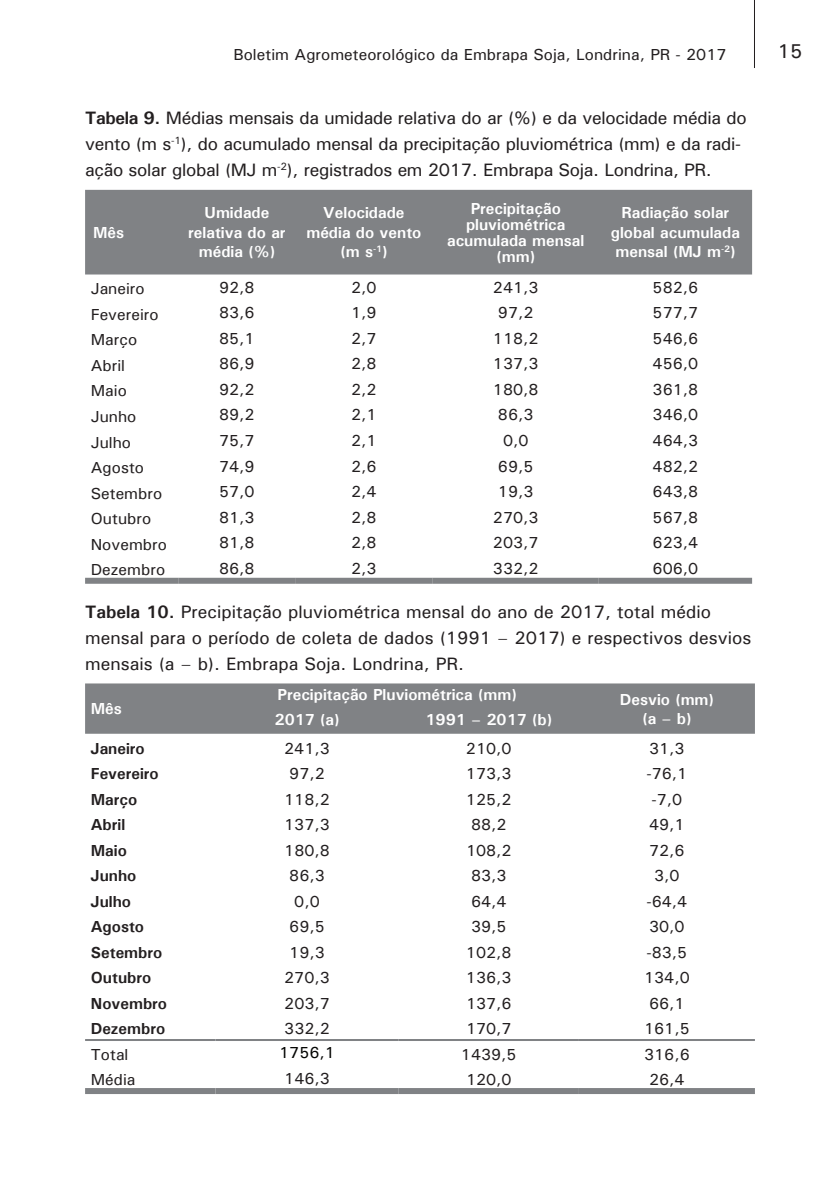
<style>
.page{position:relative;width:840px;height:1191px;background:#fff}
.page>*{position:absolute;margin:0;border:0;box-sizing:border-box;transform-origin:0 0}
.t1{font:20px "Univers";color:#231f20}
.t2{font:18px/26px "Univers";letter-spacing:-.02em;color:#231f20}
.t3{font:18px/26px "Univers";color:#231f20}
.t4{font:16px "Univers";color:#231f20}
.t5{font:700 16px/19.2px "Univers";color:#fff;text-align:center}
.t6{font:700 16px "Univers";color:#231f20}
.t7{font:16px "Univers";color:#040503}
.s1{font-weight:700}
</style>
<div class="page">
<hr style="left:753px;top:0;width:1px;height:68px;background:#231f20">
<div style="left:85px;top:190px;width:666px;height:84px;background:#808285"></div>
<div style="left:85px;top:578px;width:94px;height:6px;background:#808285"></div>
<div style="left:179px;top:578px;width:116px;height:6px;background:#808285"></div>
<div style="left:295px;top:578px;width:137px;height:6px;background:#808285"></div>
<div style="left:432px;top:578px;width:166px;height:6px;background:#808285"></div>
<div style="left:598px;top:578px;width:153px;height:6px;background:#808285"></div>
<div style="left:85px;top:683px;width:669px;height:50px;background:#808285"></div>
<div style="left:85px;top:1088px;width:130px;height:6px;background:#808285"></div>
<div style="left:215px;top:1088px;width:183px;height:6px;background:#808285"></div>
<div style="left:398px;top:1088px;width:180px;height:6px;background:#808285"></div>
<div style="left:578px;top:1088px;width:176px;height:6px;background:#808285"></div>
<hr style="left:85px;top:1039px;width:130px;height:2px;background:#808285">
<hr style="left:215px;top:1039px;width:183px;height:2px;background:#808285">
<hr style="left:398px;top:1039px;width:180px;height:2px;background:#808285">
<hr style="left:578px;top:1039px;width:176px;height:2px;background:#808285">
<p class="t4" style="left:233px;top:44px;width:494px">Boletim Agrometeorológico da Embrapa Soja, Londrina, PR - 2017</p>
<p class="t1" style="left:777px;top:38px;width:27px">15</p>
<p class="t2" style="left:85px;top:105px;width:662px"><span class="s1">Tabela 9.</span> Médias mensais da umidade relativa do ar (%) e da velocidade média do vento (m s<sup>-1</sup>), do acumulado mensal da precipitação pluviométrica (mm) e da radi&shy;ação solar global (MJ m<sup>-2</sup>), registrados em 2017. Embrapa Soja. Londrina, PR.</p>
<p class="t5" style="left:93px;top:222px;width:33px">Mês</p>
<p class="t5" style="left:188px;top:203px;width:99px">Umidade relativa do ar média (%)</p>
<p class="t5" style="left:306px;top:203px;width:116px">Velocidade média do vento (m s<sup>-1</sup>)</p>
<p class="t5" style="left:447px;top:200px;width:139px;line-height:16px">Precipitação pluviométrica acumulada mensal (mm)</p>
<p class="t5" style="left:610px;top:203px;width:130px">Radiação solar global acumulada mensal (MJ m<sup>-2</sup>)</p>
<p class="t4" style="left:91px;top:279px;width:55px">Janeiro</p>
<p class="t4" style="left:219px;top:277px;width:37px">92,8</p>
<p class="t4" style="left:351px;top:277px;width:27px">2,0</p>
<p class="t4" style="left:492px;top:277px;width:47px">241,3</p>
<p class="t4" style="left:652px;top:277px;width:47px">582,6</p>
<p class="t4" style="left:91px;top:304px;width:69px">Fevereiro</p>
<p class="t4" style="left:219px;top:303px;width:37px">83,6</p>
<p class="t4" style="left:351px;top:303px;width:27px">1,9</p>
<p class="t4" style="left:497px;top:303px;width:37px">97,2</p>
<p class="t4" style="left:652px;top:303px;width:47px">577,7</p>
<p class="t4" style="left:91px;top:330px;width:48px">Março</p>
<p class="t4" style="left:219px;top:328px;width:37px">85,1</p>
<p class="t4" style="left:351px;top:328px;width:27px">2,7</p>
<p class="t4" style="left:492px;top:328px;width:47px">118,2</p>
<p class="t4" style="left:652px;top:328px;width:47px">546,6</p>
<p class="t4" style="left:91px;top:355px;width:36px">Abril</p>
<p class="t4" style="left:219px;top:354px;width:37px">86,9</p>
<p class="t4" style="left:351px;top:354px;width:27px">2,8</p>
<p class="t4" style="left:492px;top:354px;width:47px">137,3</p>
<p class="t4" style="left:652px;top:354px;width:47px">456,0</p>
<p class="t4" style="left:91px;top:381px;width:38px">Maio</p>
<p class="t4" style="left:219px;top:379px;width:37px">92,2</p>
<p class="t4" style="left:351px;top:379px;width:27px">2,2</p>
<p class="t4" style="left:492px;top:379px;width:47px">180,8</p>
<p class="t4" style="left:652px;top:379px;width:47px">361,8</p>
<p class="t4" style="left:91px;top:406px;width:47px">Junho</p>
<p class="t4" style="left:219px;top:405px;width:37px">89,2</p>
<p class="t4" style="left:351px;top:405px;width:27px">2,1</p>
<p class="t4" style="left:497px;top:405px;width:37px">86,3</p>
<p class="t4" style="left:652px;top:405px;width:47px">346,0</p>
<p class="t4" style="left:91px;top:432px;width:42px">Julho</p>
<p class="t4" style="left:219px;top:430px;width:37px">75,7</p>
<p class="t4" style="left:351px;top:430px;width:27px">2,1</p>
<p class="t4" style="left:502px;top:430px;width:27px">0,0</p>
<p class="t4" style="left:652px;top:430px;width:47px">464,3</p>
<p class="t4" style="left:91px;top:457px;width:55px">Agosto</p>
<p class="t4" style="left:219px;top:456px;width:37px">74,9</p>
<p class="t4" style="left:351px;top:456px;width:27px">2,6</p>
<p class="t4" style="left:497px;top:456px;width:37px">69,5</p>
<p class="t4" style="left:652px;top:456px;width:47px">482,2</p>
<p class="t4" style="left:91px;top:483px;width:73px">Setembro</p>
<p class="t4" style="left:219px;top:481px;width:37px">57,0</p>
<p class="t4" style="left:351px;top:481px;width:27px">2,4</p>
<p class="t4" style="left:497px;top:481px;width:37px">19,3</p>
<p class="t4" style="left:652px;top:481px;width:47px">643,8</p>
<p class="t4" style="left:91px;top:508px;width:62px">Outubro</p>
<p class="t4" style="left:219px;top:507px;width:37px">81,3</p>
<p class="t4" style="left:351px;top:507px;width:27px">2,8</p>
<p class="t4" style="left:492px;top:507px;width:47px">270,3</p>
<p class="t4" style="left:652px;top:507px;width:47px">567,8</p>
<p class="t4" style="left:91px;top:534px;width:78px">Novembro</p>
<p class="t4" style="left:219px;top:532px;width:37px">81,8</p>
<p class="t4" style="left:351px;top:532px;width:27px">2,8</p>
<p class="t4" style="left:492px;top:532px;width:47px">203,7</p>
<p class="t4" style="left:652px;top:532px;width:47px">623,4</p>
<p class="t4" style="left:91px;top:560px;width:76px">Dezembro</p>
<p class="t4" style="left:219px;top:558px;width:37px">86,8</p>
<p class="t4" style="left:351px;top:558px;width:27px">2,3</p>
<p class="t4" style="left:492px;top:558px;width:47px">332,2</p>
<p class="t4" style="left:652px;top:558px;width:47px">606,0</p>
<p class="t3" style="left:85px;top:598px;width:667px"><span class="s1">Tabela 10.</span> Precipitação pluviométrica mensal do ano de 2017, total médio mensal para o período de coleta de dados (1991 – 2017) e respectivos desvios mensais (a – b). Embrapa Soja. Londrina, PR.</p>
<p class="t5" style="left:91px;top:699px;width:33px">Mês</p>
<p class="t5" style="left:277px;top:685px;width:240px">Precipitação Pluviométrica (mm)</p>
<p class="t5" style="left:619px;top:689px;width:95px">Desvio (mm)</p>
<p class="t5" style="left:274px;top:710px;width:66px">2017 (a)</p>
<p class="t5" style="left:425px;top:710px;width:128px">1991 – 2017 (b)</p>
<p class="t5" style="left:642px;top:708px;width:51px">(a – b)</p>
<p class="t6" style="left:91px;top:738px;width:55px">Janeiro</p>
<p class="t4" style="left:284px;top:738px;width:47px">241,3</p>
<p class="t4" style="left:465px;top:738px;width:47px">210,0</p>
<p class="t4" style="left:648px;top:738px;width:37px">31,3</p>
<p class="t6" style="left:91px;top:764px;width:69px">Fevereiro</p>
<p class="t4" style="left:289px;top:763px;width:37px">97,2</p>
<p class="t4" style="left:465px;top:763px;width:47px">173,3</p>
<p class="t4" style="left:646px;top:763px;width:42px">-76,1</p>
<p class="t6" style="left:91px;top:789px;width:48px">Março</p>
<p class="t4" style="left:284px;top:789px;width:47px">118,2</p>
<p class="t4" style="left:465px;top:789px;width:47px">125,2</p>
<p class="t4" style="left:651px;top:789px;width:32px">-7,0</p>
<p class="t6" style="left:91px;top:815px;width:36px">Abril</p>
<p class="t4" style="left:284px;top:814px;width:47px">137,3</p>
<p class="t4" style="left:471px;top:814px;width:37px">88,2</p>
<p class="t4" style="left:648px;top:814px;width:37px">49,1</p>
<p class="t6" style="left:91px;top:840px;width:38px">Maio</p>
<p class="t4" style="left:284px;top:840px;width:47px">180,8</p>
<p class="t4" style="left:465px;top:840px;width:47px">108,2</p>
<p class="t4" style="left:648px;top:840px;width:37px">72,6</p>
<p class="t6" style="left:91px;top:866px;width:47px">Junho</p>
<p class="t4" style="left:289px;top:865px;width:37px">86,3</p>
<p class="t4" style="left:471px;top:865px;width:37px">83,3</p>
<p class="t4" style="left:653px;top:865px;width:27px">3,0</p>
<p class="t6" style="left:91px;top:891px;width:42px">Julho</p>
<p class="t4" style="left:294px;top:891px;width:27px">0,0</p>
<p class="t4" style="left:470px;top:891px;width:37px">64,4</p>
<p class="t4" style="left:646px;top:891px;width:42px">-64,4</p>
<p class="t6" style="left:91px;top:917px;width:55px">Agosto</p>
<p class="t4" style="left:289px;top:916px;width:37px">69,5</p>
<p class="t4" style="left:470px;top:916px;width:37px">39,5</p>
<p class="t4" style="left:648px;top:916px;width:37px">30,0</p>
<p class="t6" style="left:91px;top:942px;width:73px">Setembro</p>
<p class="t4" style="left:289px;top:942px;width:37px">19,3</p>
<p class="t4" style="left:465px;top:942px;width:47px">102,8</p>
<p class="t4" style="left:646px;top:942px;width:42px">-83,5</p>
<p class="t6" style="left:91px;top:968px;width:62px">Outubro</p>
<p class="t4" style="left:284px;top:967px;width:47px">270,3</p>
<p class="t4" style="left:465px;top:967px;width:47px">136,3</p>
<p class="t4" style="left:643px;top:967px;width:47px">134,0</p>
<p class="t6" style="left:91px;top:993px;width:78px">Novembro</p>
<p class="t4" style="left:284px;top:993px;width:47px">203,7</p>
<p class="t4" style="left:465px;top:993px;width:47px">137,6</p>
<p class="t4" style="left:648px;top:993px;width:37px">66,1</p>
<p class="t6" style="left:91px;top:1019px;width:76px">Dezembro</p>
<p class="t4" style="left:284px;top:1018px;width:47px">332,2</p>
<p class="t4" style="left:465px;top:1018px;width:47px">170,7</p>
<p class="t4" style="left:643px;top:1018px;width:47px">161,5</p>
<p class="t4" style="left:91px;top:1044px;width:39px">Total</p>
<p class="t7" style="left:279px;top:1042px;width:57px">1756,1</p>
<p class="t4" style="left:460px;top:1044px;width:57px">1439,5</p>
<p class="t4" style="left:643px;top:1044px;width:47px">316,6</p>
<p class="t4" style="left:91px;top:1069px;width:46px">Média</p>
<p class="t4" style="left:284px;top:1068px;width:47px">146,3</p>
<p class="t4" style="left:466px;top:1069px;width:47px">120,0</p>
<p class="t4" style="left:648px;top:1069px;width:37px">26,4</p>
</div>
